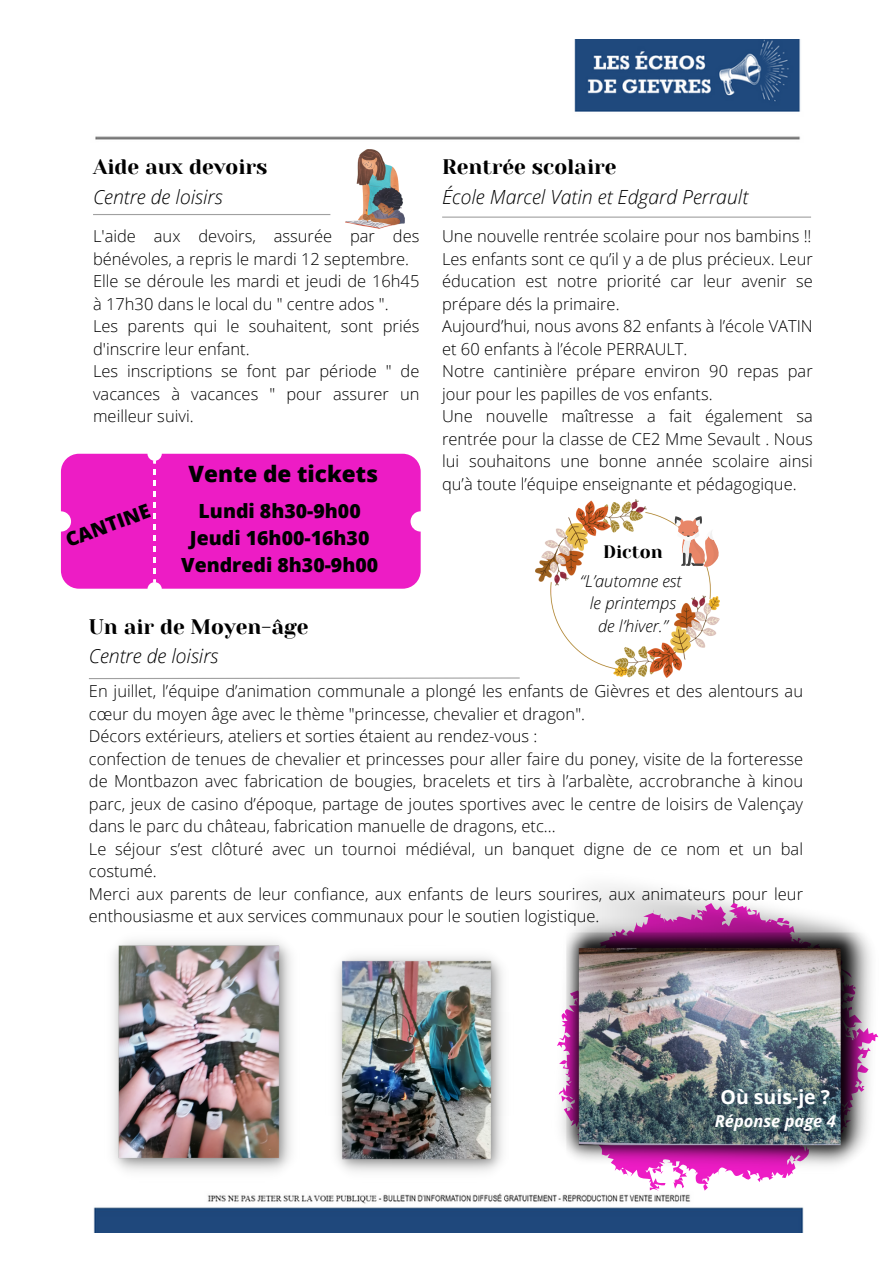
<style>
.page{position:relative;width:893px;height:1264px;background:#fff}
.page>*{position:absolute;margin:0;border:0;box-sizing:border-box;transform-origin:0 0}
.t1{font:800 22.5px "Open Sans";color:#000}
.t2{font:21px "Yeseva One";color:#000}
.t3{font:italic 300 19.5px "Open Sans";color:#000}
.t4{font:800 19.5px "Open Sans";color:#000}
.t5{font:700 19.5px "Open Sans";color:#fff}
.t6{font:18px "Yeseva One";color:#000}
.t7{font:300 16.5px/22.5px "Open Sans";color:#000}
.t8{font:italic 300 16.5px "Open Sans";color:#000}
.t9{font:italic 700 16.5px "Open Sans";color:#fff}
</style>
<div class="page">
<img style="left:93px;top:1190px;width:710px;height:42px">
<img style="left:95px;top:39px;width:706px;height:101px">
<hr style="left:93px;top:214px;width:237px;height:1px;background:#a0a0a0">
<img style="left:345px;top:149px;width:59px;height:79px">
<svg style="left:89px;top:677px;width:431px;height:2px"></svg>
<img style="left:113px;top:940px;width:178px;height:232px">
<img style="left:336px;top:956px;width:167px;height:216px">
<img style="left:535px;top:499px;width:184px;height:178px">
<svg style="left:674px;top:516px;width:44px;height:51px"></svg>
<svg style="left:623px;top:1173px;width:170px;height:17px"></svg>
<img style="left:557px;top:886px;width:321px;height:287px">
<div style="left:61px;top:454px;width:359px;height:134px;background:#ed1cc5"></div>
<svg style="left:153px;top:502px;width:3px;height:5px"></svg>
<svg style="left:153px;top:513px;width:3px;height:5px"></svg>
<svg style="left:153px;top:524px;width:3px;height:5px"></svg>
<svg style="left:153px;top:469px;width:3px;height:5px"></svg>
<svg style="left:153px;top:491px;width:3px;height:5px"></svg>
<svg style="left:153px;top:480px;width:3px;height:5px"></svg>
<svg style="left:153px;top:535px;width:3px;height:47px"></svg>
<hr style="left:442px;top:216px;width:369px;height:2px;background:#a0a0a0">
<p class="t2" style="left:93px;top:155px;width:176px">Aide aux devoirs</p>
<p class="t3" style="left:93px;top:183px;width:131px">Centre de loisirs</p>
<p class="t7" style="left:93px;top:225px;width:328px">L'aide aux devoirs, assurée par des bénévoles, a repris le mardi 12 septembre.</p>
<p class="t7" style="left:93px;top:270px;width:328px">Elle se déroule les mardi et jeudi de 16h45 à 17h30 dans le local du " centre ados ".</p>
<p class="t7" style="left:93px;top:314px;width:328px">Les parents qui le souhaitent, sont priés d'inscrire leur enfant.</p>
<p class="t7" style="left:93px;top:359px;width:328px;text-align:justify">Les inscriptions se font par période " de vacances à vacances " pour assurer un meilleur suivi.</p>
<p class="t4" style="left:62px;top:527px;width:90px;rotate:-20deg">CANTINE</p>
<p class="t1" style="left:188px;top:458px;width:191px">Vente de tickets</p>
<p class="t4" style="left:198px;top:497px;width:164px">Lundi 8h30-9h00</p>
<p class="t4" style="left:190px;top:523px;width:181px">Jeudi 16h00-16h30</p>
<p class="t4" style="left:181px;top:550px;width:198px">Vendredi 8h30-9h00</p>
<p class="t2" style="left:89px;top:614px;width:221px">Un air de Moyen-âge</p>
<p class="t3" style="left:89px;top:642px;width:131px">Centre de loisirs</p>
<p class="t2" style="left:442px;top:155px;width:176px">Rentrée scolaire</p>
<p class="t3" style="left:442px;top:183px;width:308px">École Marcel Vatin et Edgard Perrault</p>
<p class="t7" style="left:442px;top:225px;width:371px">Une nouvelle rentrée scolaire pour nos bambins !!</p>
<p class="t7" style="left:442px;top:247px;width:372px;text-align:justify">Les enfants sont ce qu’il y a de plus précieux. Leur éducation est notre priorité car leur avenir se prépare dés la primaire.</p>
<p class="t7" style="left:442px;top:314px;width:372px">Aujourd’hui, nous avons 82 enfants à l’école VATIN et 60 enfants à l’école PERRAULT.</p>
<p class="t7" style="left:442px;top:359px;width:372px">Notre cantinière prépare environ 90 repas par jour pour les papilles de vos enfants.</p>
<p class="t7" style="left:442px;top:404px;width:372px;text-align:justify">Une nouvelle maîtresse a fait également sa rentrée pour la classe de CE2 Mme Sevault . Nous lui souhaitons une bonne année scolaire ainsi qu’à toute l’équipe enseignante et pédagogique.</p>
<p class="t6" style="left:603px;top:541px;width:61px">Dicton</p>
<p class="t8" style="left:580px;top:569px;width:103px">“L’automne est</p>
<p class="t8" style="left:589px;top:592px;width:88px">le printemps</p>
<p class="t8" style="left:598px;top:614px;width:71px">de l’hiver.”</p>
<p class="t7" style="left:89px;top:679px;width:715px">En juillet, l’équipe d’animation communale a plongé les enfants de Gièvres et des alentours au cœur du moyen âge avec le thème "princesse, chevalier et dragon".</p>
<p class="t7" style="left:89px;top:724px;width:450px">Décors extérieurs, ateliers et sorties étaient au rendez-vous :</p>
<p class="t7" style="left:89px;top:747px;width:715px;text-align:justify">confection de tenues de chevalier et princesses pour aller faire du poney, visite de la forteresse de Montbazon avec fabrication de bougies, bracelets et tirs à l’arbalète, accrobranche à kinou parc, jeux de casino d’époque, partage de joutes sportives avec le centre de loisirs de Valençay dans le parc du château, fabrication manuelle de dragons, etc...</p>
<p class="t7" style="left:89px;top:837px;width:715px">Le séjour s’est clôturé avec un tournoi médiéval, un banquet digne de ce nom et un bal costumé.</p>
<p class="t7" style="left:89px;top:882px;width:715px">Merci aux parents de leur confiance, aux enfants de leurs sourires, aux animateurs pour leur enthousiasme et aux services communaux pour le soutien logistique.</p>
<p class="t5" style="left:720px;top:1082px;width:111px">Où suis-je ?</p>
<p class="t9" style="left:714px;top:1109px;width:122px">Réponse page 4</p>
</div>
